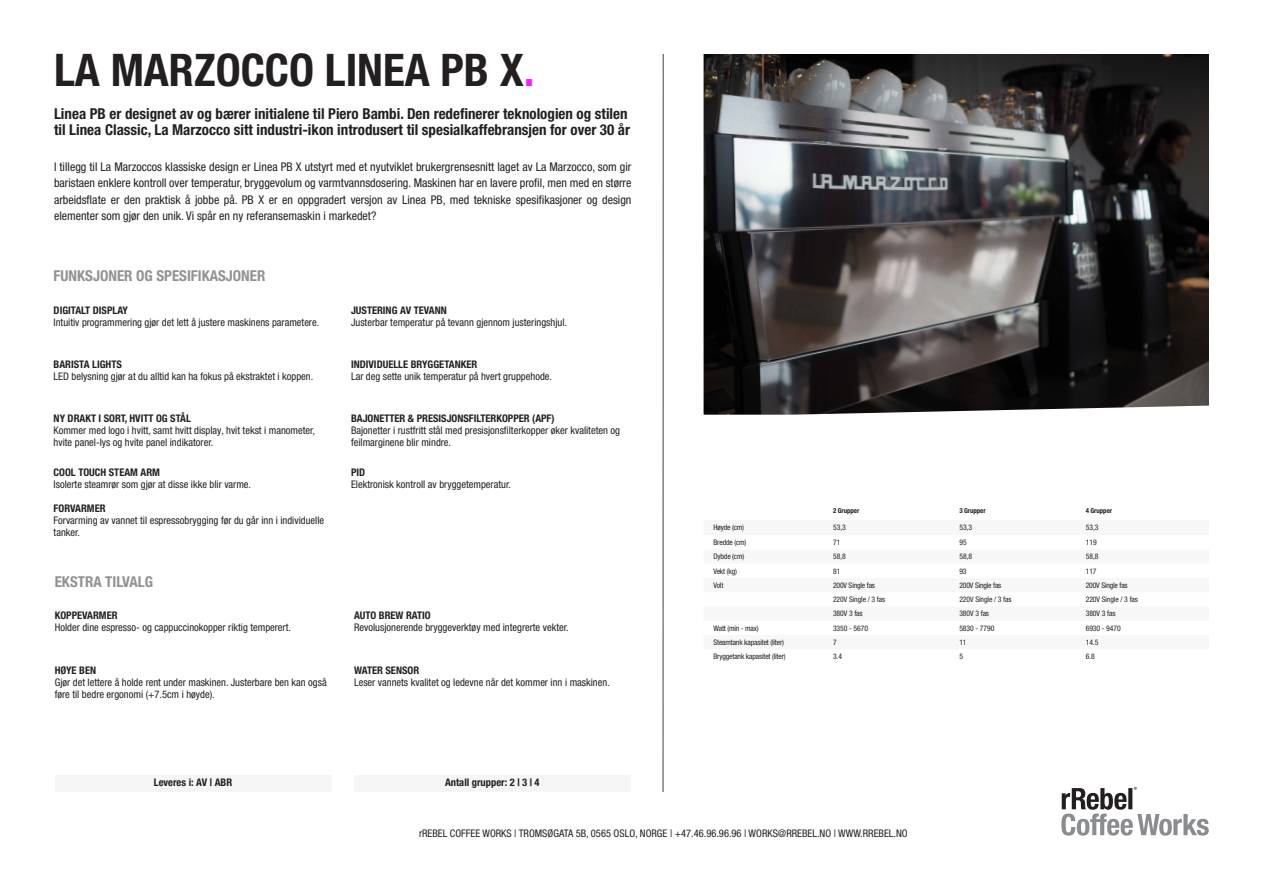
<style>
.page{position:relative;width:1263px;height:893px;background:#fff}
.page>*{position:absolute;margin:0;border:0;box-sizing:border-box;transform-origin:0 0}
.t1{font:700 condensed 45px "Helvetica Neue LT Pro";color:#231f20}
.t2{font:700 condensed 15px/16.5px "Helvetica Neue LT Pro";color:#231f20}
.t3{font:700 condensed 15px "Helvetica Neue LT Pro";color:#929291}
.t4{font:condensed 12px/16.5px "Helvetica Neue LT Pro";color:#231f20;text-align:justify}
.t5{font:condensed 10.5px/12px "Helvetica Neue LT Pro";color:#231f20}
.t6{font:700 condensed 10.5px "Helvetica Neue LT Pro";color:#231f20}
.t7{font:condensed 7.65px "Helvetica Neue LT Pro";letter-spacing:-.02em;color:#231f20}
.t8{font:700 condensed 6.9px "Helvetica Neue LT Pro";letter-spacing:-.01em;color:#231f20}
.s1{color:#f126ff}
</style>
<div class="page">
<div style="left:55px;top:775px;width:276px;height:16px;background:#f5f5f5"></div>
<div style="left:354px;top:775px;width:277px;height:16px;background:#f5f5f5"></div>
<hr style="left:663px;top:54px;width:1px;height:738px;background:#231f20">
<img style="left:703px;top:54px;width:506px;height:361px">
<svg style="left:1062px;top:787px;width:147px;height:49px"></svg>
<p class="t1" style="left:54px;top:43px;width:482px">LA MARZOCCO LINEA PB X<span class="s1">.</span></p>
<p class="t2" style="left:54px;top:105px;width:578px">Linea PB er designet av og bærer initialene til Piero Bambi. Den redefinerer teknologien og stilen til Linea Classic, La Marzocco sitt industri-ikon introdusert til spesialkaffebransjen for over 30 år</p>
<p class="t4" style="left:54px;top:158px;width:579px">I tillegg til La Marzoccos klassiske design er Linea PB X utstyrt med et nyutviklet brukergrensesnitt laget av La Marzocco, som gir baristaen enklere kontroll over temperatur, bryggevolum og varmtvannsdosering. Maskinen har en lavere profil, men med en større arbeidsflate er den praktisk å jobbe på. PB X er en oppgradert versjon av Linea PB, med tekniske spesifikasjoner og design elementer som gjør den unik. Vi spår en ny referansemaskin i markedet?</p>
<p class="t3" style="left:54px;top:266px;width:213px">FUNKSJONER OG SPESIFIKASJONER</p>
<p class="t6" style="left:54px;top:303px;width:76px">DIGITALT DISPLAY</p>
<p class="t5" style="left:54px;top:316px;width:267px">Intuitiv programmering gjør det lett å justere maskinens parametere.</p>
<p class="t6" style="left:54px;top:357px;width:70px">BARISTA LIGHTS</p>
<p class="t5" style="left:54px;top:370px;width:261px">LED belysning gjør at du alltid kan ha fokus på ekstraktet i koppen.</p>
<p class="t6" style="left:54px;top:411px;width:139px">NY DRAKT I SORT, HVITT OG STÅL</p>
<p class="t5" style="left:54px;top:424px;width:263px">Kommer med logo i hvitt, samt hvitt display, hvit tekst i manometer, hvite panel-lys og hvite panel indikatorer.</p>
<p class="t6" style="left:54px;top:466px;width:108px">COOL TOUCH STEAM ARM</p>
<p class="t5" style="left:54px;top:478px;width:199px">Isolerte steamrør som gjør at disse ikke blir varme.</p>
<p class="t6" style="left:54px;top:501px;width:53px">FORVARMER</p>
<p class="t5" style="left:54px;top:514px;width:272px">Forvarming av vannet til espressobrygging før du går inn i individuelle tanker.</p>
<p class="t3" style="left:55px;top:572px;width:100px">EKSTRA TILVALG</p>
<p class="t6" style="left:55px;top:609px;width:64px">KOPPEVARMER</p>
<p class="t5" style="left:55px;top:621px;width:238px">Holder dine espresso- og cappuccinokopper riktig temperert.</p>
<p class="t6" style="left:55px;top:663px;width:43px">HØYE BEN</p>
<p class="t5" style="left:55px;top:676px;width:273px">Gjør det lettere å holde rent under maskinen. Justerbare ben kan også føre til bedre ergonomi (+7.5cm i høyde).</p>
<p class="t6" style="left:351px;top:303px;width:97px">JUSTERING AV TEVANN</p>
<p class="t5" style="left:351px;top:316px;width:217px">Justerbar temperatur på tevann gjennom justeringshjul.</p>
<p class="t6" style="left:351px;top:358px;width:128px">INDIVIDUELLE BRYGGETANKER</p>
<p class="t5" style="left:351px;top:370px;width:202px">Lar deg sette unik temperatur på hvert gruppehode.</p>
<p class="t6" style="left:351px;top:411px;width:205px">BAJONETTER &amp; PRESISJONSFILTERKOPPER (APF)</p>
<p class="t5" style="left:351px;top:424px;width:270px">Bajonetter i rustfritt stål med presisjonsfilterkopper øker kvaliteten og feilmarginene blir mindre.</p>
<p class="t6" style="left:351px;top:465px;width:16px">PID</p>
<p class="t5" style="left:351px;top:478px;width:161px">Elektronisk kontroll av bryggetemperatur.</p>
<p class="t6" style="left:354px;top:609px;width:78px">AUTO BREW RATIO</p>
<p class="t5" style="left:354px;top:621px;width:216px">Revolusjonerende bryggeverktøy med integrerte vekter.</p>
<p class="t6" style="left:354px;top:663px;width:67px">WATER SENSOR</p>
<p class="t5" style="left:354px;top:676px;width:257px">Leser vannets kvalitet og ledevne når det kommer inn i maskinen.</p>
<p class="t6" style="left:154px;top:776px;width:80px">Leveres i: AV | ABR</p>
<p class="t6" style="left:445px;top:776px;width:96px">Antall grupper: 2 | 3 | 4</p>
<p class="t8" style="left:833px;top:507px;width:28px">2 Grupper</p>
<p class="t8" style="left:959px;top:507px;width:28px">3 Grupper</p>
<p class="t8" style="left:1086px;top:507px;width:28px">4 Grupper</p>
<p class="t7" style="left:713px;top:523px;width:32px">Høyde (cm)</p>
<p class="t7" style="left:833px;top:523px;width:14px">53,3</p>
<p class="t7" style="left:959px;top:523px;width:14px">53,3</p>
<p class="t7" style="left:1086px;top:523px;width:14px">53,3</p>
<p class="t7" style="left:713px;top:538px;width:34px">Bredde (cm)</p>
<p class="t7" style="left:833px;top:538px;width:9px">71</p>
<p class="t7" style="left:959px;top:538px;width:9px">95</p>
<p class="t7" style="left:1086px;top:538px;width:13px">119</p>
<p class="t7" style="left:713px;top:552px;width:32px">Dybde (cm)</p>
<p class="t7" style="left:833px;top:552px;width:14px">58,8</p>
<p class="t7" style="left:959px;top:552px;width:14px">58,8</p>
<p class="t7" style="left:1086px;top:552px;width:14px">58,8</p>
<p class="t7" style="left:713px;top:566px;width:25px">Vekt (kg)</p>
<p class="t7" style="left:833px;top:566px;width:9px">81</p>
<p class="t7" style="left:959px;top:566px;width:9px">93</p>
<p class="t7" style="left:1086px;top:566px;width:12px">117</p>
<p class="t7" style="left:713px;top:581px;width:11px">Volt</p>
<p class="t7" style="left:833px;top:581px;width:44px">200V Single fas</p>
<p class="t7" style="left:959px;top:581px;width:44px">200V Single fas</p>
<p class="t7" style="left:1086px;top:581px;width:44px">200V Single fas</p>
<p class="t7" style="left:833px;top:595px;width:54px">220V Single / 3 fas</p>
<p class="t7" style="left:959px;top:595px;width:54px">220V Single / 3 fas</p>
<p class="t7" style="left:1086px;top:595px;width:54px">220V Single / 3 fas</p>
<p class="t7" style="left:833px;top:609px;width:31px">380V 3 fas</p>
<p class="t7" style="left:959px;top:609px;width:31px">380V 3 fas</p>
<p class="t7" style="left:1086px;top:609px;width:31px">380V 3 fas</p>
<p class="t7" style="left:713px;top:623px;width:47px">Watt (min - max)</p>
<p class="t7" style="left:833px;top:623px;width:36px">3350 - 5670</p>
<p class="t7" style="left:959px;top:623px;width:36px">5830 - 7790</p>
<p class="t7" style="left:1086px;top:623px;width:36px">6930 - 9470</p>
<p class="t7" style="left:713px;top:638px;width:72px">Steamtank kapasitet (liter)</p>
<p class="t7" style="left:833px;top:638px;width:5px">7</p>
<p class="t7" style="left:959px;top:638px;width:9px">11</p>
<p class="t7" style="left:1086px;top:638px;width:14px">14.5</p>
<p class="t7" style="left:713px;top:652px;width:74px">Bryggetank kapasitet (liter)</p>
<p class="t7" style="left:833px;top:652px;width:11px">3.4</p>
<p class="t7" style="left:959px;top:652px;width:5px">5</p>
<p class="t7" style="left:1086px;top:652px;width:11px">6.8</p>
<p class="t5" style="left:419px;top:827px;width:490px">rREBEL COFFEE WORKS | TROMSØGATA 5B, 0565 OSLO, NORGE | +47.46.96.96.96 | WORKS@RREBEL.NO | WWW.RREBEL.NO</p>
</div>
